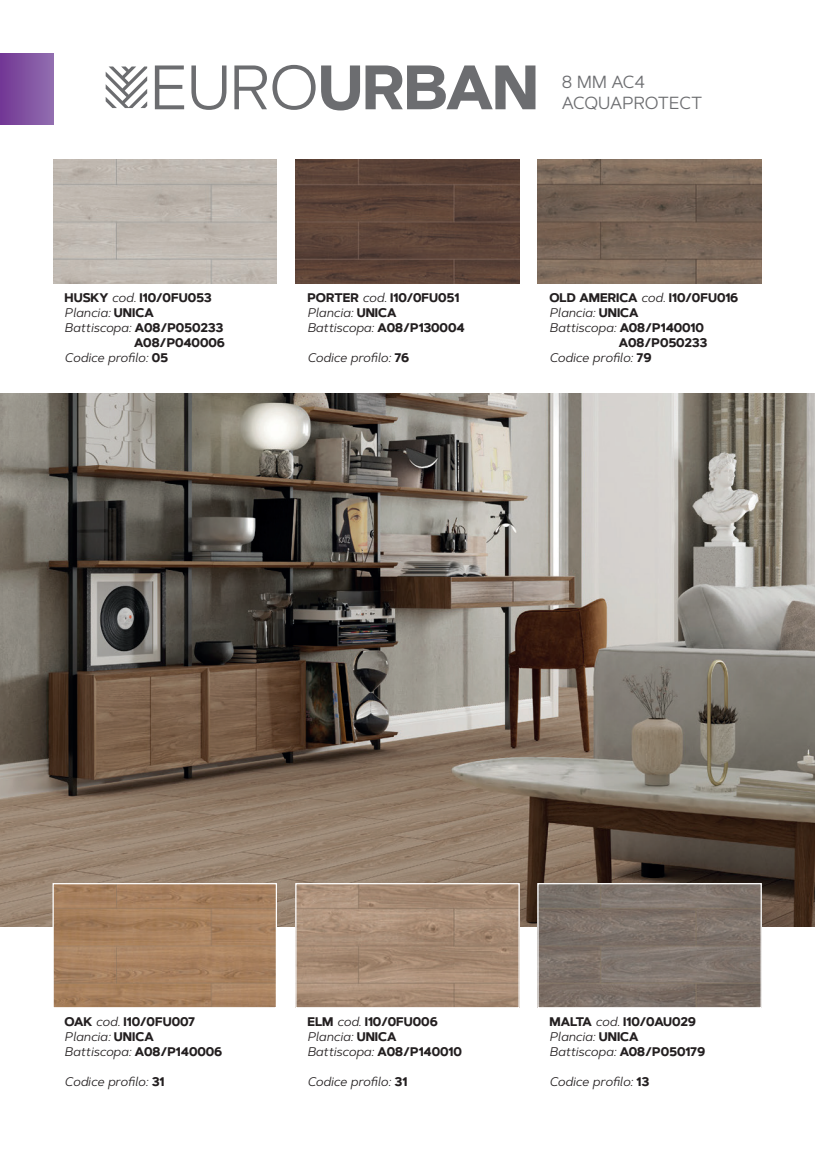
<style>
.page{position:relative;width:815px;height:1170px;background:#fff}
.page>*{position:absolute;margin:0;border:0;box-sizing:border-box;transform-origin:0 0}
.t1{font:700 62.5px "Artegra Sans";letter-spacing:-.01em;color:#6c6d70}
.t2{font:17.5px/21px "Artegra Sans";color:#6c6d70}
.t3{font:700 12.5px/15px "Artegra Sans";color:#231f20}
.t4{font:italic 12.5px "Artegra Sans";color:#231f20}
.s1{font-weight:400}
.s2{font-weight:400;font-style:italic}
.s3{font-weight:700;font-style:normal}
</style>
<div class="page">
<img style="left:0;top:393px;width:815px;height:533px">
<img style="left:53px;top:159px;width:223px;height:124px">
<img style="left:296px;top:159px;width:223px;height:124px">
<img style="left:297px;top:885px;width:221px;height:121px">
<div style="left:295px;top:883px;width:225px;height:125px;border:1px solid #fff"></div>
<img style="left:539px;top:885px;width:221px;height:121px">
<div style="left:537px;top:883px;width:225px;height:125px;border:1px solid #fff"></div>
<img style="left:55px;top:885px;width:220px;height:121px">
<div style="left:53px;top:883px;width:224px;height:125px;border:1px solid #fff"></div>
<img style="left:538px;top:159px;width:223px;height:124px">
<svg style="left:106px;top:66px;width:41px;height:42px"></svg>
<div style="left:0;top:53px;width:53px;height:71px;background:linear-gradient(to right,#723694,#916eb0)"></div>
<h1 class="t1" style="left:151px;top:41px;width:389px"><span class="s1">EURO</span>URBAN</h1>
<h2 class="t2" style="left:562px;top:71px;width:142px">8 MM AC4<br>ACQUAPROTECT</h2>
<p class="t3" style="left:65px;top:290px;width:149px">HUSKY <span class="s2">cod.</span> I10/0FU053</p>
<p class="t4" style="left:65px;top:304px;width:91px">Plancia: <span class="s3">UNICA</span></p>
<p class="t4" style="left:65px;top:319px;width:160px">Battiscopa: <span class="s3">A08/P050233</span></p>
<p class="t3" style="left:134px;top:335px;width:92px">A08/P040006</p>
<p class="t4" style="left:65px;top:349px;width:105px">Codice profilo: <span class="s3">05</span></p>
<p class="t3" style="left:307px;top:290px;width:159px">PORTER <span class="s2">cod.</span> I10/0FU051<br><span class="s2">Plancia:</span> UNICA<br><span class="s2">Battiscopa:</span> A08/P130004</p>
<p class="t4" style="left:307px;top:349px;width:103px">Codice profilo: <span class="s3">76</span></p>
<p class="t3" style="left:549px;top:290px;width:191px">OLD AMERICA <span class="s2">cod.</span> I10/0FU016</p>
<p class="t4" style="left:549px;top:304px;width:91px">Plancia: <span class="s3">UNICA</span></p>
<p class="t4" style="left:549px;top:319px;width:156px">Battiscopa: <span class="s3">A08/P140010</span></p>
<p class="t3" style="left:619px;top:335px;width:90px">A08/P050233</p>
<p class="t4" style="left:549px;top:349px;width:104px">Codice profilo: <span class="s3">79</span></p>
<p class="t3" style="left:65px;top:1014px;width:159px">OAK <span class="s2">cod.</span> I10/0FU007<br><span class="s2">Plancia:</span> UNICA<br><span class="s2">Battiscopa:</span> A08/P140006</p>
<p class="t4" style="left:65px;top:1072px;width:101px">Codice profilo: <span class="s3">31</span></p>
<p class="t3" style="left:307px;top:1014px;width:156px">ELM <span class="s2">cod.</span> I10/0FU006<br><span class="s2">Plancia:</span> UNICA<br><span class="s2">Battiscopa:</span> A08/P140010</p>
<p class="t4" style="left:307px;top:1072px;width:101px">Codice profilo: <span class="s3">31</span></p>
<p class="t3" style="left:549px;top:1014px;width:157px">MALTA <span class="s2">cod.</span> I10/0AU029<br><span class="s2">Plancia:</span> UNICA<br><span class="s2">Battiscopa:</span> A08/P050179</p>
<p class="t4" style="left:549px;top:1072px;width:101px">Codice profilo: <span class="s3">13</span></p>
</div>
